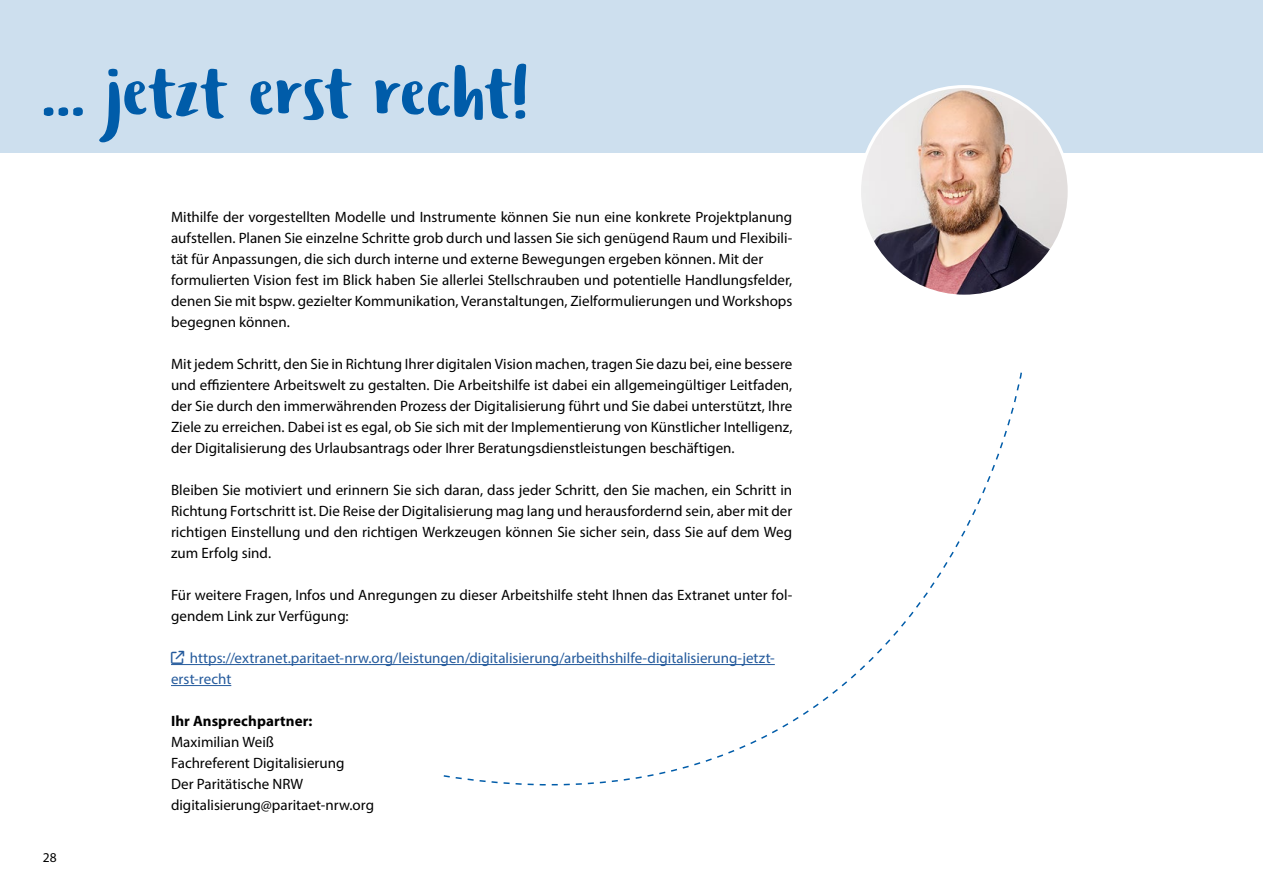
<style>
.page{position:relative;width:1263px;height:893px;background:#fff}
.page>*{position:absolute;margin:0;border:0;box-sizing:border-box;transform-origin:0 0}
.t1{font:72px "Ludicrous";letter-spacing:-.01em;color:#005ca9}
.Fließtext_10_pt_schwarz{font:15px/21px "Myriad Pro";color:#000;text-align:justify}
.Fließtext_10_pt_schwarz-2{font:15px/21px "Myriad Pro";color:#245a9c}
.Fließtext_10_pt_schwarz-3{font:700 15px "Myriad Pro";letter-spacing:.005em;color:#000}
.t2{font:13.5px "Myriad Pro";color:#000}
</style>
<div class="page">
<div style="left:0;top:0;width:1263px;height:153px;background:#cddfee"></div>
<hr style="left:171px;top:664px;width:604px;height:1px;background:#245a9c">
<hr style="left:171px;top:685px;width:60px;height:1px;background:#245a9c">
<img style="left:859px;top:87px;width:210px;height:209px;border-radius:105px">
<svg style="left:442px;top:372px;width:580px;height:414px"></svg>
<h1 class="t1" style="left:43px;top:42px;width:488px">... jetzt erst recht!</h1>
<p class="t2" style="left:43px;top:849px;width:15px">28</p>
<p class="Fließtext_10_pt_schwarz" style="left:171px;top:206px;width:623px">Mithilfe der vorgestellten Modelle und Instrumente können Sie nun eine konkrete Projektplanung aufstellen. Planen Sie einzelne Schritte grob durch und lassen Sie sich genügend Raum und Flexibili&shy;tät für Anpassungen, die sich durch interne und externe Bewegungen ergeben können. Mit der</p>
<p class="Fließtext_10_pt_schwarz" style="left:171px;top:269px;width:623px">formulierten Vision fest im Blick haben Sie allerlei Stellschrauben und potentielle Handlungsfelder, denen Sie mit bspw. gezielter Kommunikation, Veranstaltungen, Zielformulierungen und Workshops begegnen können.</p>
<p class="Fließtext_10_pt_schwarz" style="left:171px;top:353px;width:623px">Mit jedem Schritt, den Sie in Richtung Ihrer digitalen Vision machen, tragen Sie dazu bei, eine bessere und effizientere Arbeitswelt zu gestalten. Die Arbeitshilfe ist dabei ein allgemeingültiger Leitfaden, der Sie durch den immerwährenden Prozess der Digitalisierung führt und Sie dabei unterstützt, Ihre Ziele zu erreichen. Dabei ist es egal, ob Sie sich mit der Implementierung von Künstlicher Intelligenz, der Digitalisierung des Urlaubsantrags oder Ihrer Beratungsdienstleistungen beschäftigen.</p>
<p class="Fließtext_10_pt_schwarz" style="left:171px;top:479px;width:623px">Bleiben Sie motiviert und erinnern Sie sich daran, dass jeder Schritt, den Sie machen, ein Schritt in Richtung Fortschritt ist. Die Reise der Digitalisierung mag lang und herausfordernd sein, aber mit der richtigen Einstellung und den richtigen Werkzeugen können Sie sicher sein, dass Sie auf dem Weg zum Erfolg sind.</p>
<p class="Fließtext_10_pt_schwarz" style="left:171px;top:584px;width:623px">Für weitere Fragen, Infos und Anregungen zu dieser Arbeitshilfe steht Ihnen das Extranet unter fol&shy;gendem Link zur Verfügung:</p>
<p class="Fließtext_10_pt_schwarz-2" style="left:171px;top:647px;width:605px;text-indent:19px">https://extranet.paritaet-nrw.org/leistungen/digitalisierung/arbeithshilfe-digitalisierung-jetzt&shy;erst-recht</p>
<p class="Fließtext_10_pt_schwarz-3" style="left:171px;top:711px;width:143px">Ihr Ansprechpartner:</p>
<p class="Fließtext_10_pt_schwarz" style="left:171px;top:731px;width:105px">Maximilian Weiß</p>
<p class="Fließtext_10_pt_schwarz" style="left:171px;top:752px;width:175px">Fachreferent Digitalisierung</p>
<p class="Fließtext_10_pt_schwarz" style="left:171px;top:773px;width:134px">Der Paritätische NRW</p>
<p class="Fließtext_10_pt_schwarz" style="left:171px;top:794px;width:205px">digitalisierung@paritaet-nrw.org</p>
</div>
